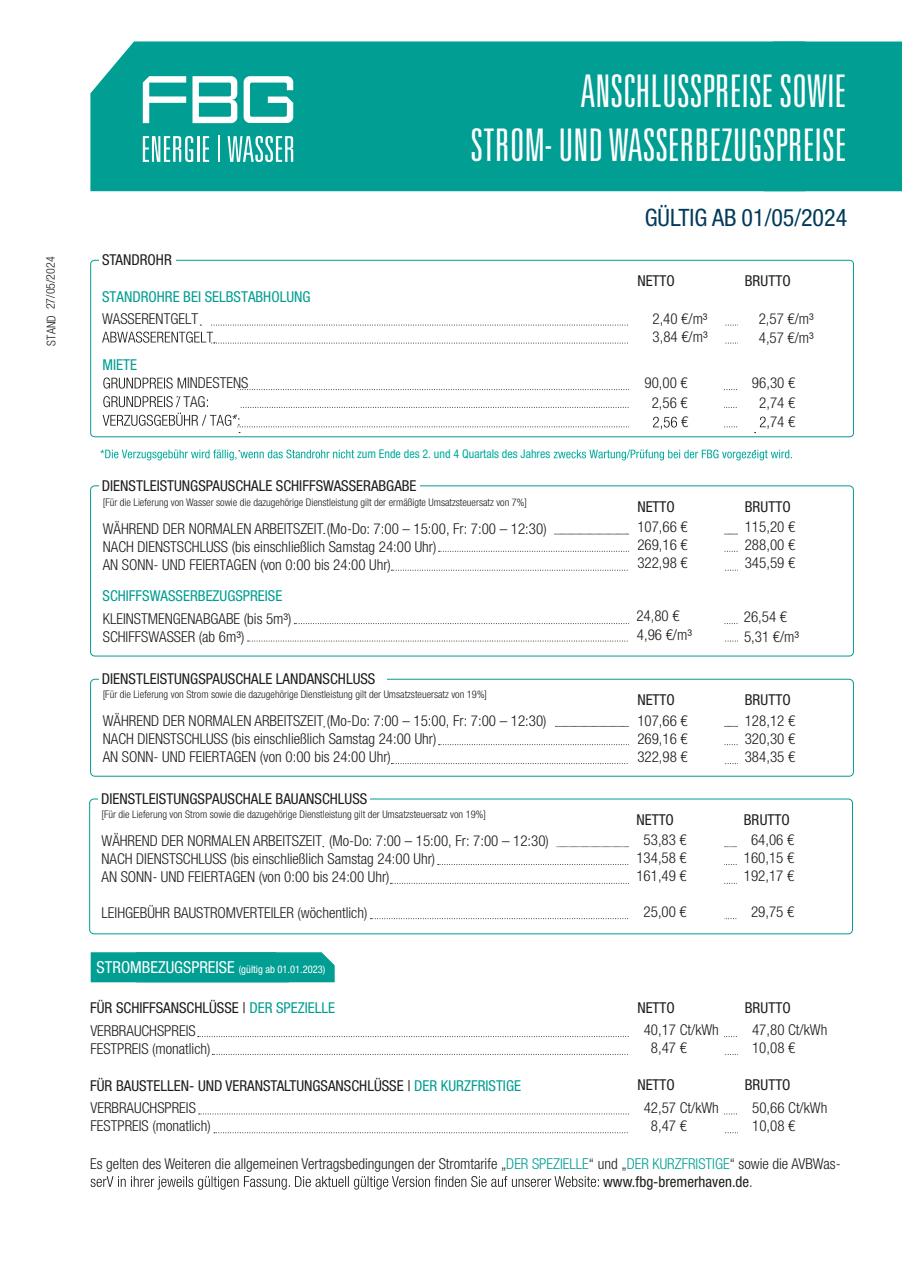
<style>
.page{position:relative;width:902px;height:1272px;background:#fff}
.page>*{position:absolute;margin:0;border:0;box-sizing:border-box;transform-origin:0 0}
.t1{font:45px/54px "Univers LT Pro Light Ult Cond";color:#fff;text-align:right}
.t2{font:condensed 24px "Helvetica Neue LT Std";color:#023b5a}
.t3{font:300 condensed 15px/18px "Helvetica Neue LT Std";color:#1d1d1b}
.t4{font:condensed 15px/22.5px "Helvetica Neue LT Std";color:#1d1d1b}
.t5{font:condensed 15px "Helvetica Neue LT Std";color:#009d92}
.t6{font:condensed 12px "Helvetica Neue LT Std";color:#00ab9b}
.t7{font:300 condensed 12px "Helvetica Neue LT Std";color:#1d1d1b}
.t8{font:300 condensed 10.5px "Helvetica Neue LT Std";color:#1d1d1b}
.t9{font:condensed 10.5px "Helvetica Neue LT Std";color:#fff}
.s1{font-size:16.5px}
.s2{color:#009d92}
.s3{font-weight:300}
.s4{font-weight:400}
</style>
<div class="page">
<div style="left:90px;top:485px;width:763px;height:171px;border:1px solid #009d92;border-radius:4px"></div>
<svg style="left:391px;top:570px;width:347px;height:1px"></svg>
<div style="left:90px;top:260px;width:763px;height:177px;border:1px solid #009d92;border-radius:4px"></div>
<div style="left:91px;top:952px;width:243px;height:30px;background:#009e93"></div>
<div style="left:99px;top:253px;width:77px;height:18px;background:#fff"></div>
<div style="left:90px;top:41px;width:673px;height:150px;background:#009e93"></div>
<svg style="left:143px;top:136px;width:50px;height:26px"></svg>
<hr style="left:197px;top:136px;width:2px;height:26px;background:#fff">
<svg style="left:203px;top:136px;width:6px;height:26px"></svg>
<hr style="left:218px;top:136px;width:2px;height:26px;background:#fff">
<svg style="left:227px;top:136px;width:66px;height:26px"></svg>
<svg style="left:243px;top:76px;width:50px;height:47px"></svg>
<svg style="left:192px;top:76px;width:45px;height:47px"></svg>
<svg style="left:143px;top:76px;width:43px;height:47px"></svg>
<svg style="left:103px;top:377px;width:83px;height:11px"></svg>
<svg style="left:102px;top:325px;width:636px;height:19px"></svg>
<svg style="left:238px;top:389px;width:499px;height:1px"></svg>
<div style="left:629px;top:306px;width:95px;height:125px;background:#fff"></div>
<svg style="left:103px;top:396px;width:663px;height:37px"></svg>
<div style="left:99px;top:479px;width:320px;height:17px;background:#fff"></div>
<svg style="left:554px;top:533px;width:184px;height:2px"></svg>
<svg style="left:438px;top:551px;width:300px;height:1px"></svg>
<svg style="left:294px;top:623px;width:444px;height:1px"></svg>
<svg style="left:247px;top:640px;width:491px;height:1px"></svg>
<div style="left:629px;top:515px;width:95px;height:136px;background:#fff"></div>
<div style="left:90px;top:679px;width:763px;height:97px;border:1px solid #009d92;border-radius:4px"></div>
<svg style="left:391px;top:763px;width:347px;height:1px"></svg>
<div style="left:99px;top:672px;width:288px;height:15px;background:#fff"></div>
<svg style="left:555px;top:726px;width:183px;height:1px"></svg>
<svg style="left:438px;top:744px;width:300px;height:1px"></svg>
<div style="left:629px;top:708px;width:95px;height:62px;background:#fff"></div>
<svg style="left:199px;top:1113px;width:538px;height:1px"></svg>
<svg style="left:214px;top:1132px;width:524px;height:1px"></svg>
<div style="left:629px;top:1095px;width:95px;height:51px;background:#fff"></div>
<svg style="left:198px;top:1036px;width:539px;height:1px"></svg>
<svg style="left:212px;top:1053px;width:524px;height:1px"></svg>
<div style="left:629px;top:1018px;width:95px;height:45px;background:#fff"></div>
<svg style="left:91px;top:1176px;width:508px;height:13px"></svg>
<div style="left:763px;top:41px;width:138px;height:150px;background:#009e93"></div>
<div style="left:89px;top:798px;width:763px;height:136px;border:1px solid #009d92;border-radius:4px"></div>
<svg style="left:390px;top:883px;width:347px;height:1px"></svg>
<div style="left:98px;top:791px;width:272px;height:15px;background:#fff"></div>
<svg style="left:557px;top:846px;width:180px;height:1px"></svg>
<svg style="left:437px;top:864px;width:300px;height:1px"></svg>
<svg style="left:370px;top:918px;width:367px;height:1px"></svg>
<div style="left:628px;top:828px;width:95px;height:101px;background:#fff"></div>
<svg style="left:100px;top:449px;width:254px;height:11px"></svg>
<svg style="left:553px;top:449px;width:238px;height:11px"></svg>
<p class="t7" style="left:44px;top:345px;width:91px;rotate:-90deg">STAND 27/05/2024</p>
<h1 class="t1" style="left:470px;top:63px;width:377px">ANSCHLUSSPREISE SOWIE<br>STROM- UND WASSERBEZUGSPREISE</h1>
<p class="t4" style="left:102px;top:249px;width:71px">STANDROHR</p>
<p class="t5" style="left:102px;top:288px;width:210px">STANDROHRE BEI SELBSTABHOLUNG</p>
<p class="t3" style="left:102px;top:310px;width:98px">WASSERENTGELT</p>
<p class="t5" style="left:103px;top:356px;width:36px">MIETE</p>
<p class="t3" style="left:183px;top:373px;width:66px;line-height:18.6px">INDESTENS<br>TAG</p>
<p class="t6" style="left:357px;top:447px;width:195px">zum Ende des 2. und 4 Quartals des Jahres</p>
<p class="t4" style="left:102px;top:474px;width:316px">DIENSTLEISTUNGSPAUSCHALE SCHIFFSWASSERABGABE</p>
<p class="t8" style="left:103px;top:496px;width:425px">[Für die Lieferung von Wasser sowie die dazugehörige Dienstleistung gilt der ermäßigte Umsatzsteuersatz von 7%]</p>
<p class="t3" style="left:103px;top:519px;width:445px">WÄHREND DER NORMALEN ARBEITSZEIT (Mo-Do: 7:00 – 15:00, Fr: 7:00 – 12:30)<br>NACH DIENSTSCHLUSS (bis einschließlich Samstag 24:00 Uhr)<br>AN SONN- UND FEIERTAGEN (von 0:00 bis 24:00 Uhr)</p>
<p class="t5" style="left:102px;top:586px;width:181px">SCHIFFSWASSERBEZUGSPREISE</p>
<p class="t3" style="left:103px;top:609px;width:190px">KLEINSTMENGENABGABE (bis 5m³)<br>SCHIFFSWASSER (ab 6m³)</p>
<p class="t4" style="left:102px;top:667px;width:275px">DIENSTLEISTUNGSPAUSCHALE LANDANSCHLUSS</p>
<p class="t8" style="left:103px;top:688px;width:386px">[Für die Lieferung von Strom sowie die dazugehörige Dienstleistung gilt der Umsatzsteuersatz von 19%]</p>
<p class="t3" style="left:103px;top:711px;width:445px">WÄHREND DER NORMALEN ARBEITSZEIT (Mo-Do: 7:00 – 15:00, Fr: 7:00 – 12:30)<br>NACH DIENSTSCHLUSS (bis einschließlich Samstag 24:00 Uhr)<br>AN SONN- UND FEIERTAGEN (von 0:00 bis 24:00 Uhr)</p>
<p class="t4" style="left:101px;top:787px;width:268px">DIENSTLEISTUNGSPAUSCHALE BAUANSCHLUSS</p>
<p class="t8" style="left:101px;top:808px;width:386px">[Für die Lieferung von Strom sowie die dazugehörige Dienstleistung gilt der Umsatzsteuersatz von 19%]</p>
<p class="t3" style="left:101px;top:831px;width:449px">WÄHREND DER NORMALEN ARBEITSZEIT (Mo-Do: 7:00 – 15:00, Fr: 7:00 – 12:30)<br>NACH DIENSTSCHLUSS (bis einschließlich Samstag 24:00 Uhr)<br>AN SONN- UND FEIERTAGEN (von 0:00 bis 24:00 Uhr)</p>
<p class="t3" style="left:101px;top:903px;width:267px">LEIHGEBÜHR BAUSTROMVERTEILER (wöchentlich)</p>
<p class="t9" style="left:97px;top:963px;width:230px"><span class="s1">STROMBEZUGSPREISE</span> (gültig ab 01.01.2023)</p>
<p class="t4" style="left:90px;top:996px;width:246px">FÜR SCHIFFSANSCHLÜSSE | <span class="s2">DER SPEZIELLE</span></p>
<h2 class="t2" style="left:644px;top:203px;width:204px">GÜLTIG AB 01/05/2024</h2>
<p class="t4" style="left:637px;top:269px;width:39px">NETTO</p>
<p class="t3" style="left:652px;top:309px;width:57px">2,40 €/m³</p>
<p class="t4" style="left:744px;top:269px;width:47px">BRUTTO</p>
<p class="t3" style="left:758px;top:309px;width:57px">2,57 €/m³</p>
<p class="t3" style="left:652px;top:328px;width:57px">3,84 €/m³</p>
<p class="t3" style="left:758px;top:328px;width:57px">4,57 €/m³</p>
<p class="t3" style="left:644px;top:373px;width:45px;line-height:19.5px;text-align:right">90,00 €<br>2,56 € €</p>
<p class="t4" style="left:637px;top:495px;width:39px">NETTO</p>
<p class="t3" style="left:637px;top:518px;width:52px;text-align:justify">107,66 € 269,16 € 322,98 €</p>
<p class="t3" style="left:636px;top:606px;width:57px;line-height:19.2px">24,80 €<br>4,96 €/m³</p>
<p class="t4" style="left:637px;top:688px;width:39px">NETTO</p>
<p class="t3" style="left:637px;top:711px;width:52px;text-align:justify">107,66 € 269,16 € 322,98 €</p>
<p class="t4" style="left:636px;top:808px;width:39px">NETTO</p>
<p class="t3" style="left:636px;top:831px;width:52px;text-align:center">53,83 €<br>134,58 €<br>161,49 €</p>
<p class="t3" style="left:643px;top:903px;width:45px">25,00 €</p>
<p class="t3" style="left:752px;top:373px;width:45px;line-height:19.5px;text-align:right">96,30 €<br>2,74 € ,74 €</p>
<p class="t4" style="left:744px;top:495px;width:47px">BRUTTO</p>
<p class="t3" style="left:744px;top:518px;width:52px;text-align:justify">115,20 € 288,00 € 345,59 €</p>
<p class="t3" style="left:743px;top:607px;width:57px;line-height:19.2px">26,54 €<br>5,31 €/m³</p>
<p class="t4" style="left:744px;top:688px;width:47px">BRUTTO</p>
<p class="t3" style="left:744px;top:711px;width:52px;text-align:justify">128,12 € 320,30 € 384,35 €</p>
<p class="t4" style="left:743px;top:808px;width:47px">BRUTTO</p>
<p class="t3" style="left:743px;top:831px;width:52px;text-align:center">64,06 €<br>160,15 €<br>192,17 €</p>
<p class="t3" style="left:751px;top:903px;width:45px">29,75 €</p>
<p class="t4" style="left:637px;top:996px;width:39px">NETTO</p>
<p class="t4" style="left:744px;top:996px;width:47px">BRUTTO</p>
<p class="t3" style="left:90px;top:1021px;width:122px">VERBRAUCHSPREIS<br>FESTPREIS (monatlich)</p>
<p class="t3" style="left:651px;top:1020px;width:69px;text-indent:-7px">40,17 Ct/kWh<br>8,47 €</p>
<p class="t3" style="left:752px;top:1020px;width:77px">47,80 Ct/kWh<br>10,08 €</p>
<p class="t4" style="left:90px;top:1073px;width:432px">FÜR BAUSTELLEN- UND VERANSTALTUNGSANSCHLÜSSE | <span class="s2">DER KURZFRISTIGE<br></span><span class="s3">VERBRAUCHSPREIS</span></p>
<p class="t3" style="left:90px;top:1116px;width:122px">FESTPREIS (monatlich)</p>
<p class="t4" style="left:637px;top:1073px;width:39px">NETTO</p>
<p class="t4" style="left:744px;top:1073px;width:47px">BRUTTO</p>
<p class="t3" style="left:651px;top:1098px;width:69px;text-indent:-7px">42,57 Ct/kWh<br>8,47 €</p>
<p class="t3" style="left:752px;top:1098px;width:77px">50,66 Ct/kWh<br>10,08 €</p>
<p class="t3" style="left:603px;top:1154px;width:239px;text-indent:-513px">Es gelten des Weiteren die allgemeinen Vertragsbedingungen der Stromtarife „<span class="s2">DER SPEZIELLE</span>“ und „<span class="s2">DER KURZFRISTIGE</span>“ sowie die AVBWas&shy;<span class="s4">www.fbg-bremerhaven.de</span>.</p>
</div>
